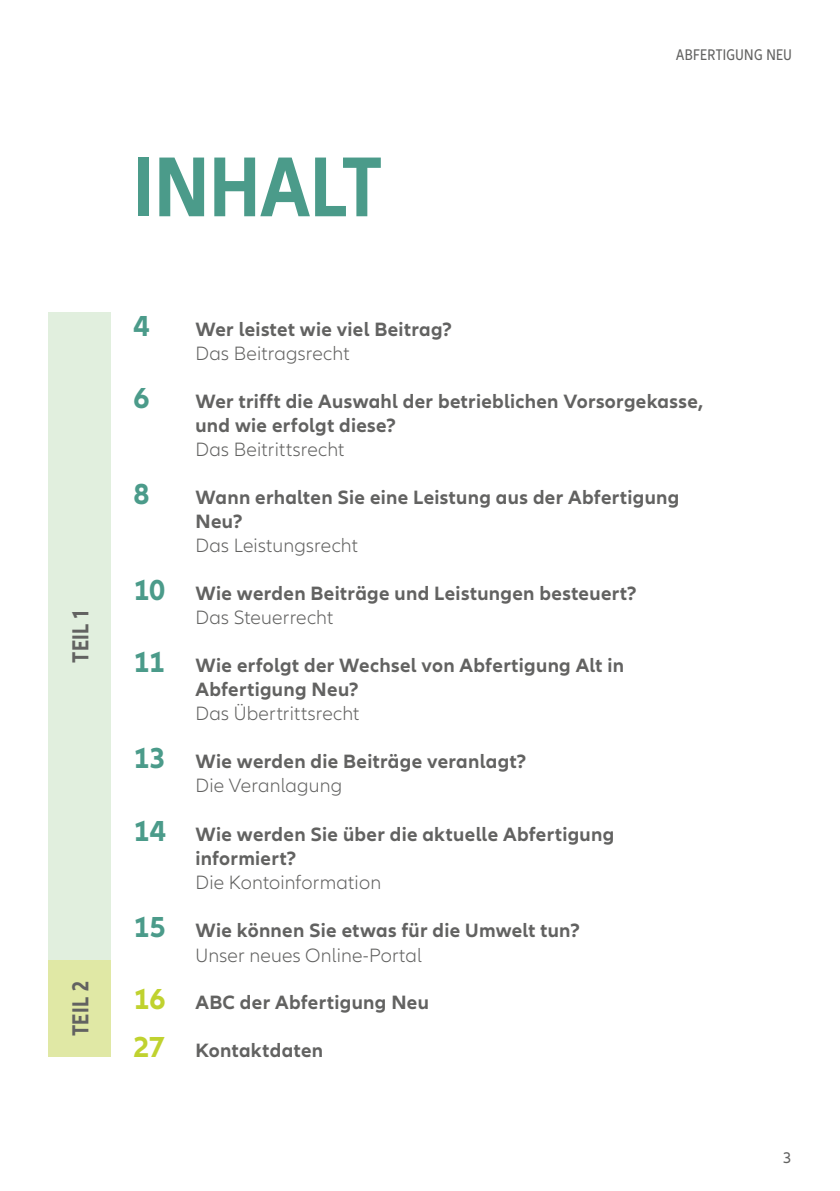
<style>
.page{position:relative;width:840px;height:1191px;background:#fff}
.page>*{position:absolute;margin:0;border:0;box-sizing:border-box;transform-origin:0 0}
.t1{font:700 condensed 88px "Allianz Neo";letter-spacing:.005em;color:#4b9b8a}
.t2{font:700 30px "Allianz Neo";color:#4b9b8a}
.t3{font:700 condensed 24px "Allianz Neo";letter-spacing:.01em;color:#626261}
.t4{font:700 20px/24px "Allianz Neo";letter-spacing:.015em;color:#626261}
.t5{font:300 20px "Allianz Neo";letter-spacing:.01em;color:#626261}
.t6{font:condensed 16px "Allianz Neo";letter-spacing:.025em;color:#626261}
.t7{font:16px "Allianz Neo";color:#626261}
.s1{font-size:30px;color:#4b9b8a}
.s2{font-weight:300}
.s3{font-size:30px;color:#c0d22f}
</style>
<div class="page">
<div style="left:48px;top:312px;width:63px;height:648px;background:#e1efde"></div>
<div style="left:48px;top:960px;width:63px;height:96px;background:#e0e8a5"></div>
<p class="t3" style="left:67px;top:663px;width:54px;rotate:-90deg">Teil 1</p>
<p class="t3" style="left:67px;top:1036px;width:56px;rotate:-90deg">Teil 2</p>
<h1 class="t1" style="left:133px;top:136px;width:251px">Inhalt</h1>
<p class="t6" style="left:676px;top:46px;width:117px">ABFERTIGUNG NEU</p>
<h2 class="t2" style="left:133px;top:309px;width:18px">4</h2>
<p class="t4" style="left:195px;top:318px;width:258px">Wer leistet wie viel Beitrag?</p>
<p class="t5" style="left:195px;top:342px;width:155px">Das Beitragsrecht</p>
<h2 class="t2" style="left:133px;top:381px;width:18px">6</h2>
<p class="t4" style="left:195px;top:390px;width:509px">Wer trifft die Auswahl der betrieblichen Vorsorgekasse, und wie erfolgt diese?</p>
<p class="t5" style="left:195px;top:438px;width:150px">Das Beitrittsrecht</p>
<h2 class="t2" style="left:133px;top:477px;width:18px">8</h2>
<p class="t4" style="left:195px;top:486px;width:485px">Wann erhalten Sie eine Leistung aus der Abfertigung<br>Neu?</p>
<p class="t5" style="left:195px;top:534px;width:164px">Das Leistungsrecht</p>
<p class="t4" style="left:195px;top:582px;width:442px;text-indent:-62px"><span class="s1">10</span> Wie werden Beiträge und Leistungen besteuert?<br><span class="s2">Das Steuerrecht</span></p>
<p class="t4" style="left:195px;top:654px;width:430px;text-indent:-62px"><span class="s1">11</span> Wie erfolgt der Wechsel von Abfertigung Alt in<br>Abfertigung Neu?</p>
<p class="t5" style="left:195px;top:702px;width:165px">Das Übertrittsrecht</p>
<p class="t4" style="left:195px;top:750px;width:332px;text-indent:-62px"><span class="s1">13</span> Wie werden die Beiträge veranlagt?<br><span class="s2">Die Veranlagung</span></p>
<p class="t4" style="left:195px;top:822px;width:420px;text-indent:-62px"><span class="s1">14</span> Wie werden Sie über die aktuelle Abfertigung informiert?</p>
<p class="t5" style="left:195px;top:870px;width:187px">Die Kontoinformation</p>
<p class="t4" style="left:195px;top:917px;width:386px;line-height:25px;text-indent:-62px"><span class="s1">15</span> Wie können Sie etwas für die Umwelt tun?<br><span class="s2">Unser neues Online-Portal</span></p>
<p class="t4" style="left:133px;top:990px;width:297px"><span class="s3">16</span> ABC der Abfertigung Neu</p>
<p class="t4" style="left:133px;top:1038px;width:191px"><span class="s3">27</span> Kontaktdaten</p>
<p class="t7" style="left:782px;top:1148px;width:10px">3</p>
</div>
